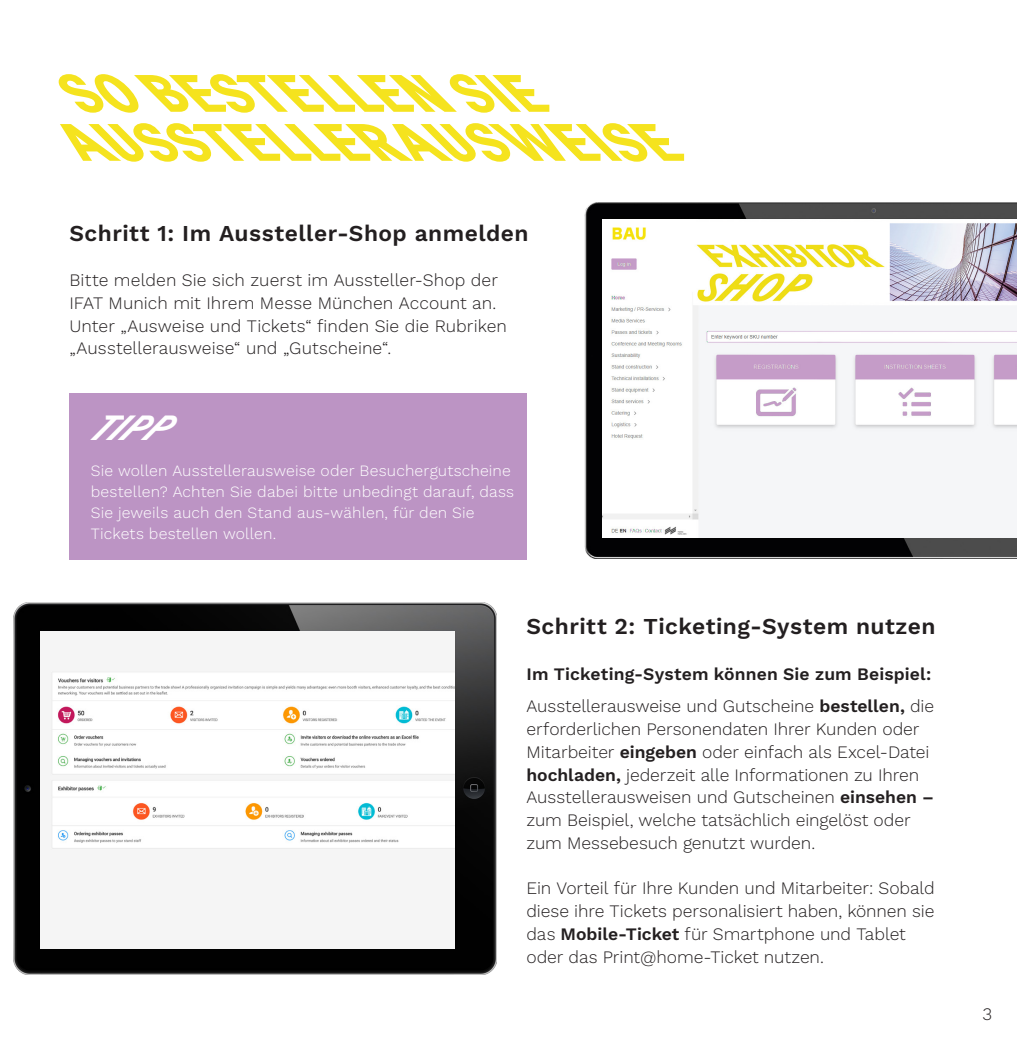
<style>
.page{position:relative;width:1017px;height:1042px;background:#fff}
.page>*{position:absolute;margin:0;border:0;box-sizing:border-box;transform-origin:0 0}
.t1{font:900 52.5px "GT Planar Retalic 45";color:#f5e31e}
.t2{font:700 35px "GT Planar Italic 45";color:#fff}
.t3{font:600 22.75px "Work Sans";letter-spacing:.02em;color:#231f20}
.t4{font:300 17.5px/22.8px "Work Sans";letter-spacing:-.005em;color:#231f20}
.t5{font:600 17.5px "Work Sans";letter-spacing:.005em;color:#231f20}
.t6{font:300 15.75px/21px "Work Sans";letter-spacing:.01em;color:#fff}
.s1{font-weight:600}
</style>
<div class="page">
<img style="left:584px;top:202px;width:433px;height:356px">
<img style="left:14px;top:602px;width:483px;height:372px">
<img style="left:41px;top:631px;width:413px;height:317px">
<img style="left:603px;top:219px;width:414px;height:319px">
<div style="left:69px;top:393px;width:457px;height:167px;background:#bc94c4"></div>
<p class="t1" style="left:69px;top:62px;width:476px">SO BESTELLENSIE</p>
<p class="t1" style="left:69px;top:111px;width:611px">AUSSTELLERAUSWEISE</p>
<p class="t3" style="left:69px;top:215px;width:461px">Schritt 1: Im Aussteller-Shop anmelden</p>
<p class="t4" style="left:69px;top:268px;width:439px">Bitte melden Sie sich zuerst im Aussteller-Shop der IFAT Munich mit Ihrem Messe München Account an.<br>Unter „Ausweise und Tickets“ finden Sie die Rubriken „Ausstellerausweise“ und „Gutscheine“.</p>
<p class="t2" style="left:91px;top:406px;width:80px">TIPP</p>
<p class="t6" style="left:91px;top:459px;width:425px">Sie wollen Ausstellerausweise oder Besuchergutscheine bestellen? Achten Sie dabei bitte unbedingt darauf, dass Sie jeweils auch den Stand aus-wählen, für den Sie Tickets bestellen wollen.</p>
<p class="t3" style="left:526px;top:609px;width:411px">Schritt 2: Ticketing-System nutzen</p>
<p class="t5" style="left:526px;top:660px;width:406px">Im Ticketing-System können Sie zum Beispiel:</p>
<p class="t4" style="left:526px;top:694px;width:409px">Ausstellerausweise und Gutscheine <span class="s1">bestellen,</span> die erforderlichen Personendaten Ihrer Kunden oder Mitarbeiter <span class="s1">eingeben</span> oder einfach als Excel- Datei <span class="s1">hochladen,</span> jederzeit alle Informationen zu Ihren Ausstellerausweisen und Gutscheinen <span class="s1">einsehen – </span>zum Beispiel, welche tatsächlich eingelöst oder zum Messebesuch genutzt wurden.</p>
<p class="t4" style="left:526px;top:876px;width:410px">Ein Vorteil für Ihre Kunden und Mitarbeiter: Sobald diese ihre Tickets personalisiert haben, können sie das <span class="s1">Mobile-Ticket</span> für Smartphone und Tablet oder das Print@home-Ticket nutzen.</p>
<p class="t4" style="left:983px;top:1002px;width:11px">3</p>
</div>
